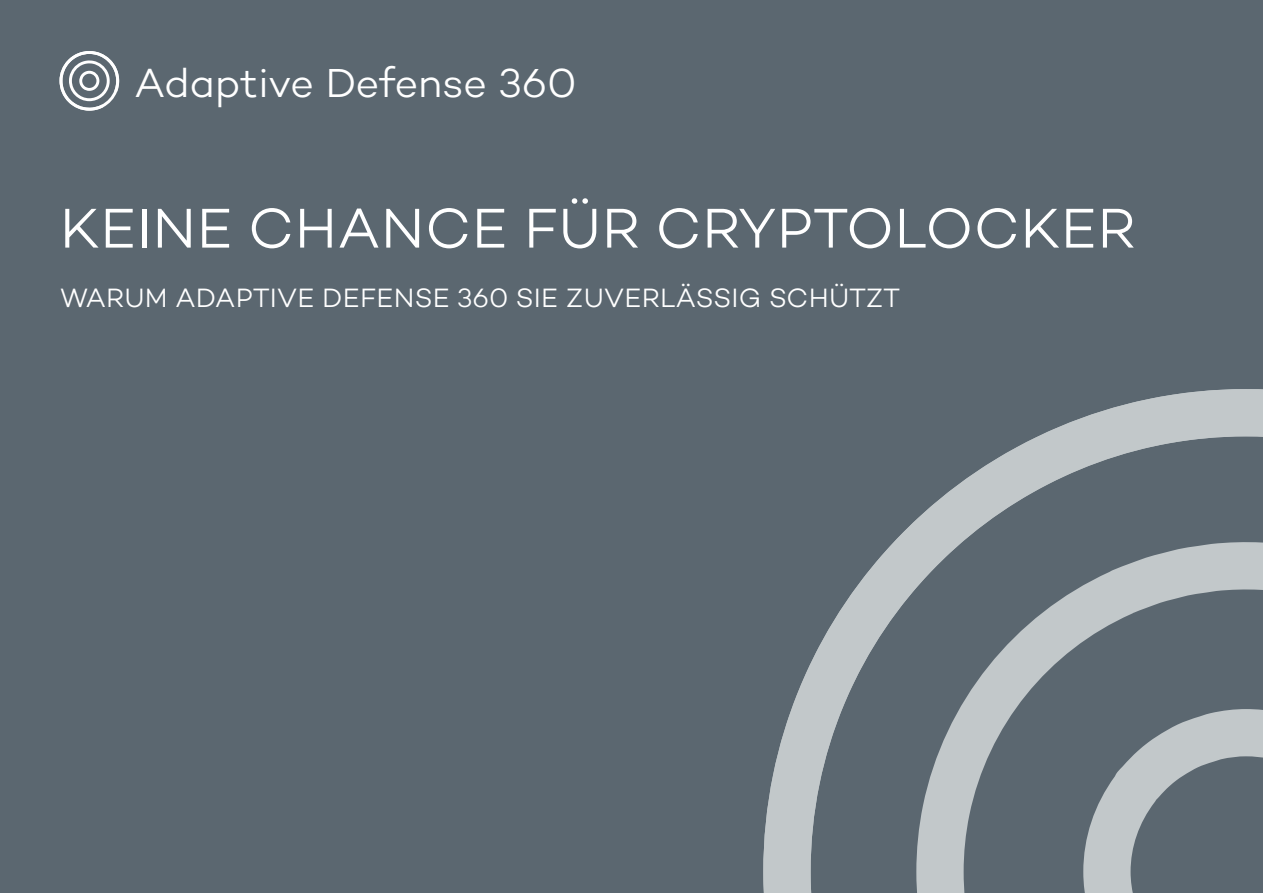
<style>
.page{position:relative;width:1263px;height:893px;background:#5b6770}
.page>*{position:absolute;margin:0;border:0;box-sizing:border-box;transform-origin:0 0}
.t1{font:300 57px "Campton";letter-spacing:.01em;color:#fff}
.t2{font:300 41.25px "Campton";letter-spacing:-.01em;color:#fff}
.t3{font:300 27px "Campton";letter-spacing:.005em;color:#fff}
</style>
<div class="page">
<svg style="left:763px;top:389px;width:500px;height:504px"></svg>
<svg style="left:916px;top:540px;width:347px;height:353px"></svg>
<svg style="left:1083px;top:709px;width:180px;height:184px"></svg>
<svg style="left:60px;top:51px;width:59px;height:60px"></svg>
<h2 class="t2" style="left:134px;top:57px;width:444px">Adaptive Defense 360</h2>
<h1 class="t1" style="left:60px;top:193px;width:1077px">KEINE CHANCE FÜR CRYPTOLOCKER</h1>
<p class="t3" style="left:60px;top:281px;width:842px">WARUM ADAPTIVE DEFENSE 360 SIE ZUVERLÄSSIG SCHÜTZT</p>
</div>
